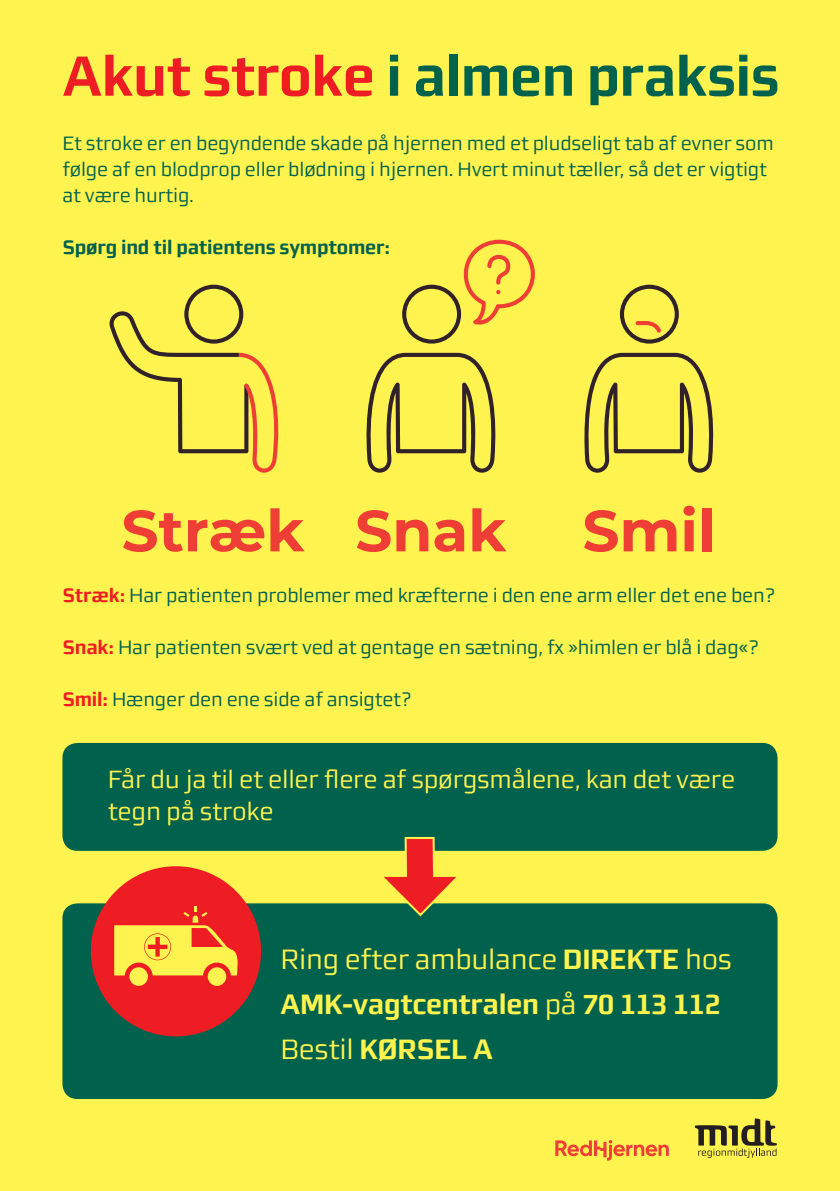
<style>
.page{position:relative;width:840px;height:1191px;background:#fff}
.page>*{position:absolute;margin:0;border:0;box-sizing:border-box;transform-origin:0 0}
.t1{font:700 56px "midtsans";letter-spacing:-.01em;color:#00614d}
.t2{font:700 28px/44.8px "midtsans";letter-spacing:-.01em;color:#fff34f}
.t3{font:25px/32px "midtsans";letter-spacing:-.01em;color:#fff34f}
.t4{font:19.4px/26px "midtsans";letter-spacing:-.01em;color:#00614d}
.t5{font:700 19.4px "midtsans";letter-spacing:-.01em;color:#00614d}
.s1{color:#ee1d23}
.s2{font-weight:700;color:#ee1d23}
.s3{font-weight:400}
</style>
<div class="page">
<div style="left:0;top:0;width:839px;height:1191px;background:#fff34f"></div>
<svg style="left:694px;top:1118px;width:82px;height:39px"></svg>
<svg style="left:584px;top:353px;width:128px;height:120px"></svg>
<svg style="left:619px;top:285px;width:59px;height:58px"></svg>
<svg style="left:366px;top:353px;width:129px;height:120px"></svg>
<svg style="left:402px;top:240px;width:132px;height:103px"></svg>
<svg style="left:109px;top:285px;width:170px;height:187px"></svg>
<svg style="left:123px;top:510px;width:141px;height:42px"></svg>
<svg style="left:270px;top:508px;width:34px;height:43px"></svg>
<svg style="left:357px;top:510px;width:33px;height:42px"></svg>
<svg style="left:396px;top:519px;width:32px;height:32px"></svg>
<svg style="left:434px;top:519px;width:30px;height:33px"></svg>
<svg style="left:472px;top:508px;width:34px;height:43px"></svg>
<svg style="left:584px;top:510px;width:33px;height:42px"></svg>
<svg style="left:623px;top:519px;width:53px;height:32px"></svg>
<svg style="left:683px;top:506px;width:11px;height:45px"></svg>
<div style="left:701px;top:508px;width:9px;height:43px;background:#ee3e35"></div>
<div style="left:62px;top:903px;width:715px;height:196px;background:#00614d;border-radius:15px"></div>
<div style="left:62px;top:743px;width:715px;height:108px;background:#00614d;border-radius:15px"></div>
<div style="left:91px;top:866px;width:170px;height:170px;background:#ee1d23;border-radius:50%"></div>
<div style="left:207px;top:967px;width:19px;height:19px;background:#fff34f;border-radius:50%"></div>
<div style="left:129px;top:967px;width:19px;height:19px;background:#fff34f;border-radius:50%"></div>
<svg style="left:114px;top:906px;width:124px;height:69px"></svg>
<svg style="left:555px;top:1140px;width:113px;height:20px"></svg>
<svg style="left:376px;top:836px;width:87px;height:81px"></svg>
<h1 class="t1" style="left:62px;top:44px;width:718px"><span class="s1">Akut stroke</span> i almen praksis</h1>
<p class="t4" style="left:62px;top:130px;width:712px">Et stroke er en begyndende skade på hjernen med et pludseligt tab af evner som følge af en blodprop eller blødning i hjernen. Hvert minut tæller, så det er vigtigt at være hurtig.</p>
<p class="t5" style="left:62px;top:236px;width:329px">Spørg ind til patientens symptomer:</p>
<p class="t4" style="left:62px;top:582px;width:713px"><span class="s2">Stræk:</span> Har patienten problemer med kræfterne i den ene arm eller det ene ben?</p>
<p class="t4" style="left:62px;top:634px;width:697px"><span class="s2">Snak:</span> Har patienten svært ved at gentage en sætning, fx »himlen er blå i dag«?</p>
<p class="t4" style="left:62px;top:686px;width:350px"><span class="s2">Smil:</span> Hænger den ene side af ansigtet?</p>
<p class="t3" style="left:108px;top:763px;width:628px">Får du ja til et eller flere af spørgsmålene, kan det være tegn på stroke</p>
<h2 class="t2" style="left:280px;top:936px;width:453px"><span class="s3">Ring efter ambulance</span> DIREKTE <span class="s3">hos<br></span>AMK-vagtcentralen <span class="s3">på</span> 70 113 112<br><span class="s3">Bestil</span> KØRSEL A</h2>
</div>
